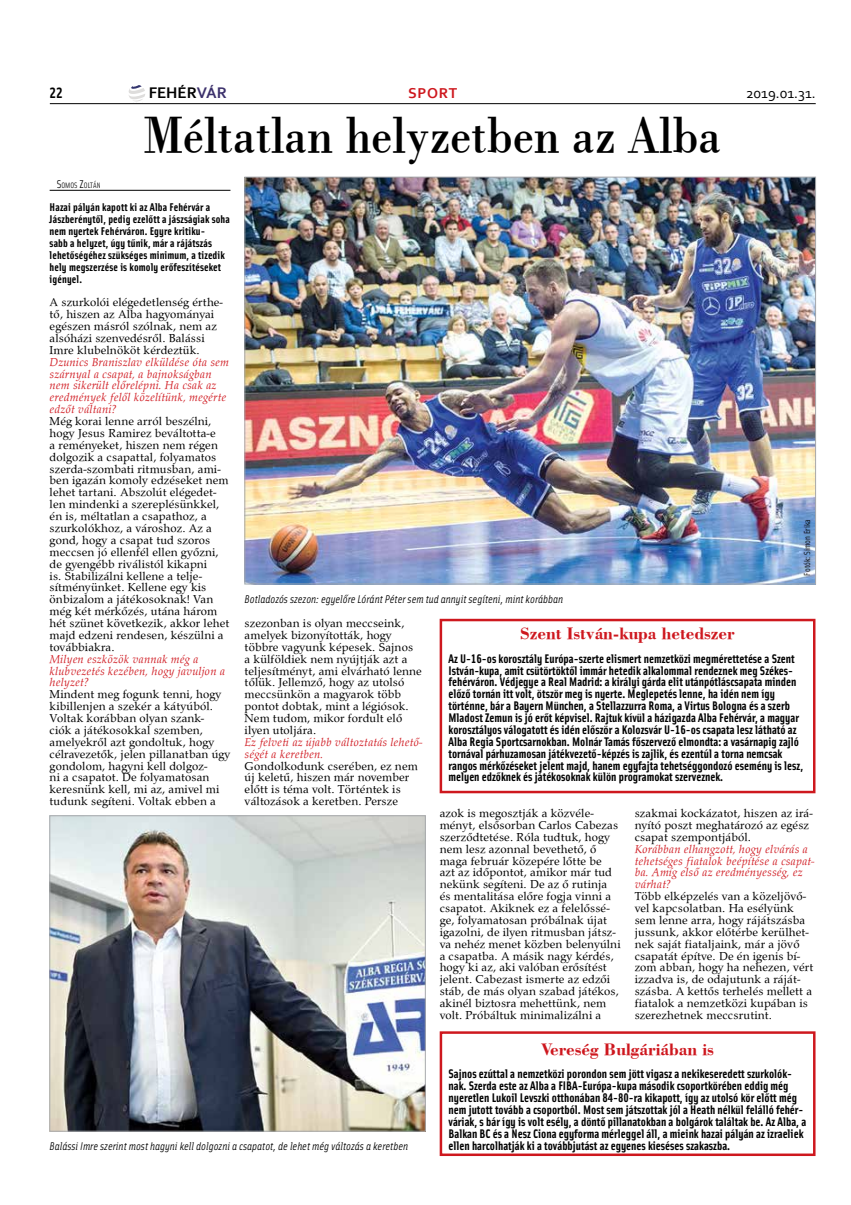
<style>
.page{position:relative;width:851px;height:1205px;background:#fff}
.page>*{position:absolute;margin:0;border:0;box-sizing:border-box;transform-origin:0 0}
.t1{font:52.5px "Bodoni PFL";color:#000;scale:.9 1}
.t2{font:700 17.5px "Bodoni PFL";color:#ce171e}
.t3{font:700 16.12px "Corbel";color:#000}
.t4{font:15px "Corbel";color:#000}
.t5{font:700 15px "Corbel";letter-spacing:.04em;color:#ce181e}
.t6{font:700 15px "Solex";color:#000}
.t7{font:700 12.5px/11.9px "Solex";color:#000}
.t8{font:11.88px/11.9px "Palladius";letter-spacing:.01em;color:#000}
.t9{font:italic 11.88px/11.9px "Palladius";letter-spacing:.01em;color:#d2232a}
.t10{font:700 11.25px/11.9px "Solex";letter-spacing:.01em;color:#000}
.t11{font:italic 11.25px "Solex";color:#000}
.t12{font:8.75px "Solex";color:#000}
.t13{font:7.88px "Solex";color:#000}
.s1{color:#3c316c}
.s2{font-size:11.25px}
</style>
<div class="page">
<hr style="left:50px;top:103px;width:765px;height:1px;background:#000">
<svg style="left:128px;top:85px;width:17px;height:16px"></svg>
<hr style="left:50px;top:190px;width:180px;height:1px;background:#000">
<div style="left:439px;top:1031px;width:376px;height:125px;border:2px solid #ce181e"></div>
<div style="left:439px;top:619px;width:376px;height:174px;border:2px solid #ce181e"></div>
<img style="left:246px;top:179px;width:567px;height:403px">
<img style="left:52px;top:817px;width:371px;height:312px">
<div style="left:50px;top:815px;width:375px;height:316px;border:1px solid #a7a9ac"></div>
<h3 class="t3" style="left:149px;top:82px;width:78px">FEHÉR<span class="s1">VÁR</span></h3>
<p class="t6" style="left:50px;top:83px;width:14px">22</p>
<p class="t5" style="left:408px;top:83px;width:50px">SPORT</p>
<p class="t4" style="left:746px;top:84px;width:71px">2019.01.31.</p>
<h1 class="t1" style="left:144px;top:98px;width:643px">Méltatlan helyzetben az Alba</h1>
<p class="t13" style="left:57px;top:180px;width:46px"><span class="s2">S</span>OMOS <span class="s2">Z</span>OLTÁN</p>
<p class="t10" style="left:50px;top:201px;width:182px">Hazai pályán kapott ki az Alba Fehérvár a Jászberénytől, pedig ezelőtt a jászságiak soha nem nyertek Fehérváron. Egyre kritiku-<br>sabb a helyzet, úgy tűnik, már a rájátszás lehetőségéhez szükséges minimum, a tizedik hely megszerzése is komoly erőfeszítéseket igényel.</p>
<p class="t8" style="left:50px;top:296px;width:175px">A szurkolói elégedetlenség érthe&shy;tő, hiszen az Alba hagyományai egészen másról szólnak, nem az alsóházi szenvedésről. Balássi<br>Imre klubelnököt kérdeztük.</p>
<p class="t9" style="left:50px;top:356px;width:181px">Dzunics Braniszlav elküldése óta sem szárnyal a csapat, a bajnokságban nem sikerült előrelépni. Ha csak az eredmények felől közelítünk, megérte edzőt váltani?</p>
<p class="t8" style="left:50px;top:415px;width:181px">Még korai lenne arról beszélni, hogy Jesus Ramirez beváltotta-e<br>a reményeket, hiszen nem régen dolgozik a csapattal, folyamatos szerda-szombati ritmusban, ami&shy;ben igazán komoly edzéseket nem lehet tartani. Abszolút elégedet&shy;len mindenki a szereplésünkkel, én is, méltatlan a csapathoz, a szurkolókhoz, a városhoz. Az a gond, hogy a csapat tud szoros meccsen jó ellenfél ellen győzni, de gyengébb riválistól kikapni<br>is. Stabilizálni kellene a telje&shy;sítményünket. Kellene egy kis önbizalom a játékosoknak! Van még két mérkőzés, utána három hét szünet következik, akkor lehet majd edzeni rendesen, készülni a továbbiakra.</p>
<p class="t9" style="left:50px;top:653px;width:177px">Milyen eszközök vannak még a klubvezetés kezében, hogy javuljon a helyzet?</p>
<p class="t8" style="left:50px;top:688px;width:182px">Mindent meg fogunk tenni, hogy kibillenjen a szekér a kátyúból.<br>Voltak korábban olyan szank-<br>ciók a játékosokkal szemben, amelyekről azt gondoltuk, hogy célravezetők, jelen pillanatban úgy gondolom, hagyni kell dolgoz-<br>ni a csapatot. De folyamatosan keresnünk kell, mi az, amivel mi tudunk segíteni. Voltak ebben a</p>
<p class="t11" style="left:244px;top:592px;width:320px">Botladozós szezon: egyelőre Lóránt Péter sem tud annyit segíteni, mint korábban</p>
<p class="t12" style="left:801px;top:575px;width:58px;rotate:-90deg">Fotók: Simon Erika</p>
<p class="t8" style="left:244px;top:617px;width:179px">szezonban is olyan meccseink, amelyek bizonyították, hogy többre vagyunk képesek. Sajnos a külföldiek nem nyújtják azt a teljesítményt, ami elvárható lenne tőlük. Jellemző, hogy az utolsó meccsünkön a magyarok több pontot dobtak, mint a légiósok.<br>Nem tudom, mikor fordult elő ilyen utoljára.</p>
<p class="t9" style="left:244px;top:736px;width:179px">Ez felveti az újabb változtatás lehető&shy;ségét a keretben.</p>
<p class="t8" style="left:244px;top:760px;width:175px">Gondolkodunk cserében, ez nem új keletű, hiszen már november előtt is téma volt. Történtek is változások a keretben. Persze</p>
<h2 class="t2" style="left:520px;top:621px;width:216px">Szent István-kupa hetedszer</h2>
<p class="t7" style="left:448px;top:652px;width:356px">Az U-16-os korosztály Európa-szerte elismert nemzetközi megmérettetése a Szent István-kupa, amit csütörtöktől immár hetedik alkalommal rendeznek meg Székes&shy;fehérváron. Védjegye a Real Madrid: a királyi gárda elit utánpótláscsapata minden előző tornán itt volt, ötször meg is nyerte. Meglepetés lenne, ha idén nem így történne, bár a Bayern München, a Stellazzurra Roma, a Virtus Bologna és a szerb Mladost Zemun is jó erőt képvisel. Rajtuk kívül a házigazda Alba Fehérvár, a magyar korosztályos válogatott és idén először a Kolozsvár U-16-os csapata lesz látható az Alba Regia Sportcsarnokban. Molnár Tamás főszervező elmondta: a vasárnapig zajló tornával párhuzamosan játékvezető-képzés is zajlik, és ezentúl a torna nemcsak rangos mérkőzéseket jelent majd, hanem egyfajta tehetséggondozó esemény is lesz, melyen edzőknek és játékosoknak külön programokat szerveznek.</p>
<p class="t8" style="left:439px;top:807px;width:182px">azok is megosztják a közvéle&shy;ményt, elsősorban Carlos Cabezas szerződtetése. Róla tudtuk, hogy nem lesz azonnal bevethető, ő maga február közepére lőtte be<br>azt az időpontot, amikor már tud nekünk segíteni. De az ő rutinja és mentalitása előre fogja vinni a csapatot. Akiknek ez a felelőssé&shy;ge, folyamatosan próbálnak újat igazolni, de ilyen ritmusban játsz&shy;va nehéz menet közben belenyúlni a csapatba. A másik nagy kérdés, hogy ki az, aki valóban erősítést jelent. Cabezast ismerte az edzői stáb, de más olyan szabad játékos, akinél biztosra mehettünk, nem volt. Próbáltuk minimalizálni a</p>
<p class="t8" style="left:634px;top:807px;width:180px">szakmai kockázatot, hiszen az irá&shy;nyító poszt meghatározó az egész csapat szempontjából.</p>
<p class="t9" style="left:634px;top:843px;width:181px">Korábban elhangzott, hogy elvárás a tehetséges fiatalok beépítése a csapat&shy;ba. Amíg első az eredményesség, ez várhat?</p>
<p class="t8" style="left:634px;top:890px;width:180px">Több elképzelés van a közeljövő&shy;vel kapcsolatban. Ha esélyünk sem lenne arra, hogy rájátszásba jussunk, akkor előtérbe kerülhet&shy;nek saját fiataljaink, már a jövő csapatát építve. De én igenis bí&shy;zom abban, hogy ha nehezen, vért izzadva is, de odajutunk a ráját&shy;szásba. A kettős terhelés mellett a fiatalok a nemzetközi kupában is szerezhetnek meccsrutint.</p>
<p class="t11" style="left:50px;top:1138px;width:360px">Balássi Imre szerint most hagyni kell dolgozni a csapatot, de lehet még változás a keretben</p>
<h2 class="t2" style="left:541px;top:1037px;width:174px">Vereség Bulgáriában is</h2>
<p class="t7" style="left:448px;top:1067px;width:359px">Sajnos ezúttal a nemzetközi porondon sem jött vigasz a nekikeseredett szurkolók&shy;nak. Szerda este az Alba a FIBA-Európa-kupa második csoportkörében eddig még nyeretlen Lukoil Levszki otthonában 84-80-ra kikapott, így az utolsó kör előtt még nem jutott tovább a csoportból. Most sem játszottak jól a Heath nélkül felálló fehér&shy;váriak, s bár így is volt esély, a döntő pillanatokban a bolgárok találtak be. Az Alba, a Balkan BC és a Nesz Ciona egyforma mérleggel áll, a mieink hazai pályán az izraeliek ellen harcolhatják ki a továbbjutást az egyenes kieséses szakaszba.</p>
</div>
